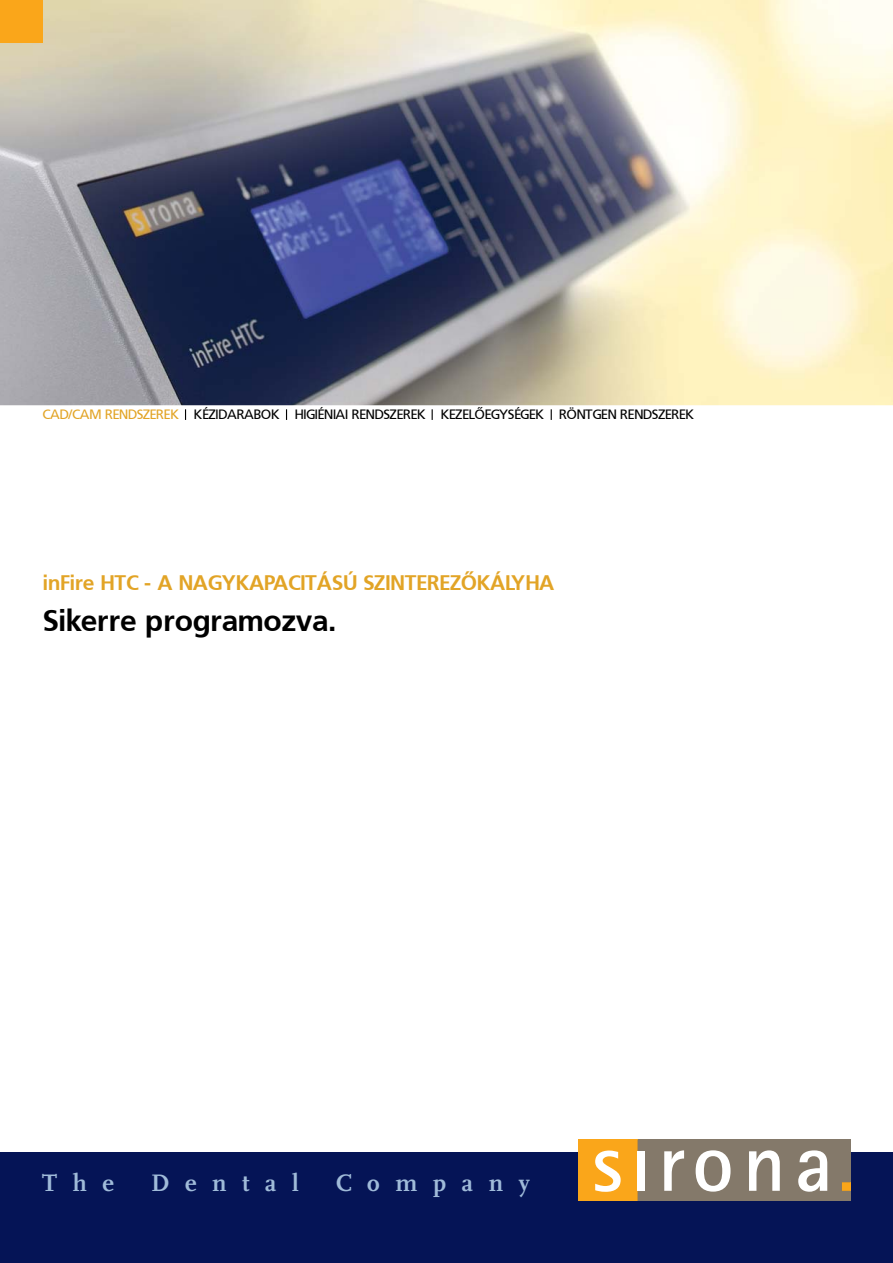
<style>
.page{position:relative;width:893px;height:1263px;background:#fff}
.page>*{position:absolute;margin:0;border:0;box-sizing:border-box;transform-origin:0 0}
.t1{font:700 30px "Frutiger PFL";color:#000}
.t2{font:700 24.9px "Scala";letter-spacing:.625em;color:#a0bbd9}
.t3{font:700 21px "Frutiger PFL";color:#e2a426}
.t4{font:13.5px "Frutiger PFL";color:#000}
.s1{color:#e2a426}
</style>
<div class="page">
<img style="left:0;top:0;width:893px;height:405px">
<div style="left:0;top:0;width:43px;height:43px;background:#faa61a"></div>
<div style="left:0;top:1152px;width:893px;height:111px;background:#051456"></div>
<div style="left:637px;top:1140px;width:213px;height:61px;background:#84796a"></div>
<div style="left:578px;top:1140px;width:59px;height:61px;background:#faa61a"></div>
<svg style="left:595px;top:1150px;width:26px;height:42px"></svg>
<svg style="left:664px;top:1150px;width:20px;height:41px"></svg>
<svg style="left:696px;top:1150px;width:34px;height:41px"></svg>
<svg style="left:749px;top:1150px;width:31px;height:41px"></svg>
<svg style="left:798px;top:1150px;width:29px;height:42px"></svg>
<svg style="left:841px;top:1182px;width:9px;height:9px"></svg>
<hr style="left:637px;top:1140px;width:1px;height:61px;background:#937a53">
<div style="left:637px;top:1151px;width:8px;height:40px;background:#fff"></div>
<p class="t4" style="left:43px;top:406px;width:653px"><span class="s1">CAD/CAM RENDSZEREK</span> KÉZIDARABOK HIGIÉNIAI RENDSZEREK KEZELŐEGYSÉGEK RÖNTGEN RENDSZEREK</p>
<h3 class="t3" style="left:43px;top:569px;width:513px">inFire HTC - A NAGYKAPACITÁSÚ SZINTEREZÕKÁLYHA</h3>
<h1 class="t1" style="left:43px;top:601px;width:294px">Sikerre programozva.</h1>
<h2 class="t2" style="left:42px;top:1168px;width:73px">The</h2>
<h2 class="t2" style="left:151px;top:1168px;width:149px">Dental</h2>
<h2 class="t2" style="left:336px;top:1168px;width:196px">Company</h2>
</div>
